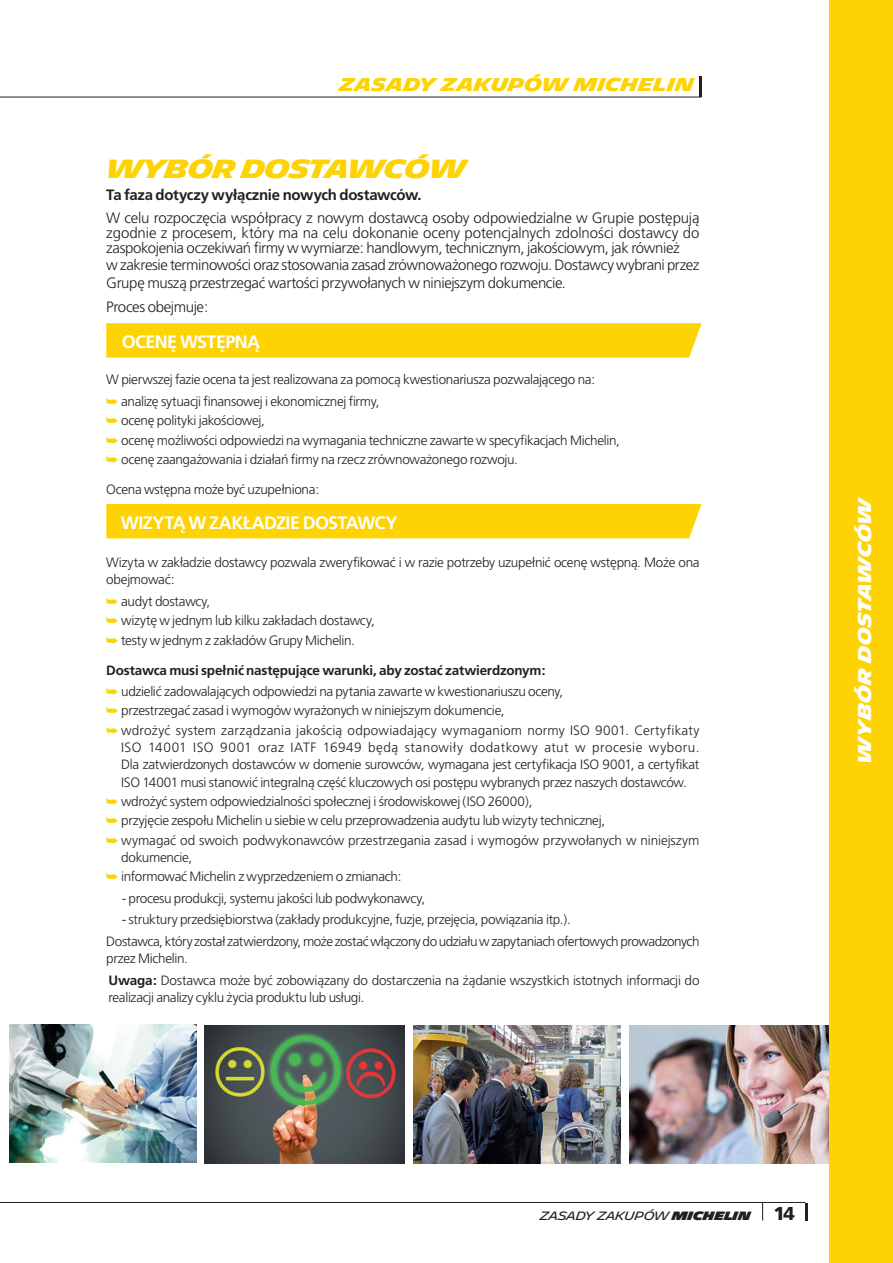
<style>
.page{position:relative;width:893px;height:1263px;background:#fff}
.page>*{position:absolute;margin:0;border:0;box-sizing:border-box;transform-origin:0 0}
.t1{font:700 25.5px "Michelin";letter-spacing:-.045em;color:#fed304}
.t2{font:700 18px "Frutiger CE";letter-spacing:-.035em;color:#fff}
.t3{font:700 18px "Michelin";color:#fed304}
.t4{font:700 18px "Michelin";color:#fff}
.t5{font:300 15px/15px "Frutiger CE";letter-spacing:-.03em;color:#231f20;text-align:justify}
.t6{font:700 15px "Frutiger CE";letter-spacing:-.02em;color:#231f20}
.t7{font:300 13.5px/19.4px "Frutiger CE";letter-spacing:-.02em;color:#231f20}
.t8{font:300 13.5px/19.4px "Frutiger CE";letter-spacing:.01em;color:#231f20}
.t9{font:11.7px "Michelin";letter-spacing:-.025em;color:#231f20}
.s1{color:#fed304}
.s2{font-weight:700}
.s3{font-family:"Frutiger";font-weight:700}
.s4{font-weight:900}
.s5{font-family:"Frutiger";font-weight:900;font-size:18.75px}
</style>
<div class="page">
<hr style="left:0;top:1202px;width:805px;height:1px;background:#231f20">
<svg style="left:762px;top:1203px;width:1px;height:17px"></svg>
<hr style="left:805px;top:1202px;width:3px;height:18px;background:#231f20">
<hr style="left:0;top:97px;width:702px;height:1px;background:#231f20">
<hr style="left:699px;top:77px;width:3px;height:20px;background:#231f20">
<img style="left:413px;top:1025px;width:208px;height:138px">
<img style="left:629px;top:1025px;width:200px;height:138px">
<img style="left:205px;top:1025px;width:200px;height:138px">
<img style="left:9px;top:1025px;width:187px;height:137px">
<div style="left:829px;top:0;width:64px;height:1263px;background:#fed304"></div>
<div style="left:106px;top:323px;width:596px;height:35px;background:#fed304"></div>
<div style="left:106px;top:504px;width:596px;height:34px;background:#fed304"></div>
<h2 class="t3" style="left:339px;top:78px;width:357px">ZASADY ZAKUPÓW MICHELIN</h2>
<h1 class="t1" style="left:106px;top:159px;width:362px">WYBÓR DOSTAWCÓW</h1>
<p class="t6" style="left:106px;top:189px;width:317px">Ta faza dotyczy wyłącznie nowych dostawców.</p>
<p class="t5" style="left:106px;top:212px;width:595px">W celu rozpoczęcia współpracy z nowym dostawcą osoby odpowiedzialne w Grupie postępują zgodnie z procesem, który ma na celu dokonanie oceny potencjalnych zdolności dostawcy do zaspokojenia oczekiwań firmy w wymiarze: handlowym, technicznym, jakościowym, jak również</p>
<p class="t5" style="left:106px;top:257px;width:595px;line-height:18px">w zakresie terminowości oraz stosowania zasad zrównoważonego rozwoju. Dostawcy wybrani przez<br>Grupę muszą przestrzegać wartości przywołanych w niniejszym dokumencie.</p>
<p class="t5" style="left:106px;top:300px;width:103px">Proces obejmuje:</p>
<h2 class="t2" style="left:122px;top:334px;width:140px">OCENĘ WSTĘPNĄ</h2>
<p class="t7" style="left:106px;top:370px;width:490px;line-height:21.5px">W pierwszej fazie ocena ta jest realizowana za pomocą kwestionariusza pozwalającego na: <span class="s1">➥</span> analizę sytuacji finansowej i ekonomicznej firmy,</p>
<p class="t7" style="left:106px;top:412px;width:515px"><span class="s1">➥</span> ocenę polityki jakościowej,<br><span class="s1">➥</span> ocenę możliwości odpowiedzi na wymagania techniczne zawarte w specyfikacjach Michelin, <span class="s1">➥</span> ocenę zaangażowania i działań firmy na rzecz zrównoważonego rozwoju.</p>
<p class="t7" style="left:106px;top:481px;width:214px">Ocena wstępna może być uzupełniona:</p>
<h2 class="t2" style="left:121px;top:516px;width:278px">WIZYTĄ W ZAKŁADZIE DOSTAWCY</h2>
<p class="t7" style="left:106px;top:555px;width:595px;line-height:17.2px">Wizyta w zakładzie dostawcy pozwala zweryfikować i w razie potrzeby uzupełnić ocenę wstępną. Może ona obejmować:</p>
<p class="t7" style="left:106px;top:592px;width:270px"><span class="s1">➥</span> audyt dostawcy,<br><span class="s1">➥</span> wizytę w jednym lub kilku zakładach dostawcy, <span class="s1">➥</span> testy w jednym z zakładów Grupy Michelin.</p>
<p class="t7" style="left:106px;top:660px;width:459px;line-height:21.5px"><span class="s2">Dostawca musi spełnić następujące warunki, aby zostać zatwierdzonym:<br></span><span class="s1">➥</span> udzielić zadowalających odpowiedzi na pytania zawarte w kwestionariuszu oceny,</p>
<p class="t8" style="left:106px;top:702px;width:595px"><span class="s1">➥</span> przestrzegać zasad i wymogów wyrażonych w niniejszym dokumencie,<br><span class="s1">➥</span> wdrożyć system zarządzania jakością odpowiadający wymaganiom normy ISO 9001. Certyfikaty</p>
<p class="t7" style="left:121px;top:740px;width:580px;line-height:17.2px;text-align:justify">ISO 14001 ISO 9001 oraz IATF 16949 będą stanowiły dodatkowy atut w procesie wyboru.<br>Dla zatwierdzonych dostawców w domenie surowców, wymagana jest certyfikacja ISO 9001, a certyfikat ISO 14001 musi stanowić integralną część kluczowych osi postępu wybranych przez naszych dostawców.</p>
<p class="t7" style="left:106px;top:792px;width:595px"><span class="s1">➥</span> wdrożyć system odpowiedzialności społecznej i środowiskowej (ISO 26000),<br><span class="s1">➥</span> przyjęcie zespołu Michelin u siebie w celu przeprowadzenia audytu lub wizyty technicznej,<br><span class="s1">➥</span> wymagać od swoich podwykonawców przestrzegania zasad i wymogów przywołanych w niniejszym</p>
<p class="t7" style="left:106px;top:848px;width:297px;text-indent:15px">dokumencie,<br><span class="s1">➥</span> informować Michelin z wyprzedzeniem o zmianach:</p>
<p class="t7" style="left:122px;top:889px;width:305px">- procesu produkcji, systemu jakości lub podwykonawcy,</p>
<p class="t7" style="left:106px;top:910px;width:595px;line-height:21.5px;text-indent:15px">- struktury przedsiębiorstwa (zakłady produkcyjne, fuzje, przejęcia, powiązania itp.).<br>Dostawca, który został zatwierdzony, może zostać włączony do udziału w zapytaniach ofertowych prowadzonych</p>
<p class="t7" style="left:106px;top:949px;width:595px;line-height:21.5px">przez Michelin.<br><span class="s3">Uwaga:</span> Dostawca może być zobowiązany do dostarczenia na żądanie wszystkich istotnych informacji do</p>
<p class="t7" style="left:108px;top:988px;width:257px">realizacji analizy cyklu życia produktu lub usługi.</p>
<h2 class="t4" style="left:858px;top:764px;width:267px;rotate:-90deg">WYBÓR DOSTAWCÓW</h2>
<p class="t9" style="left:540px;top:1212px;width:256px">ZASADY ZAKUPÓW <span class="s4">MICHELIN</span> <span class="s5">14</span></p>
</div>
